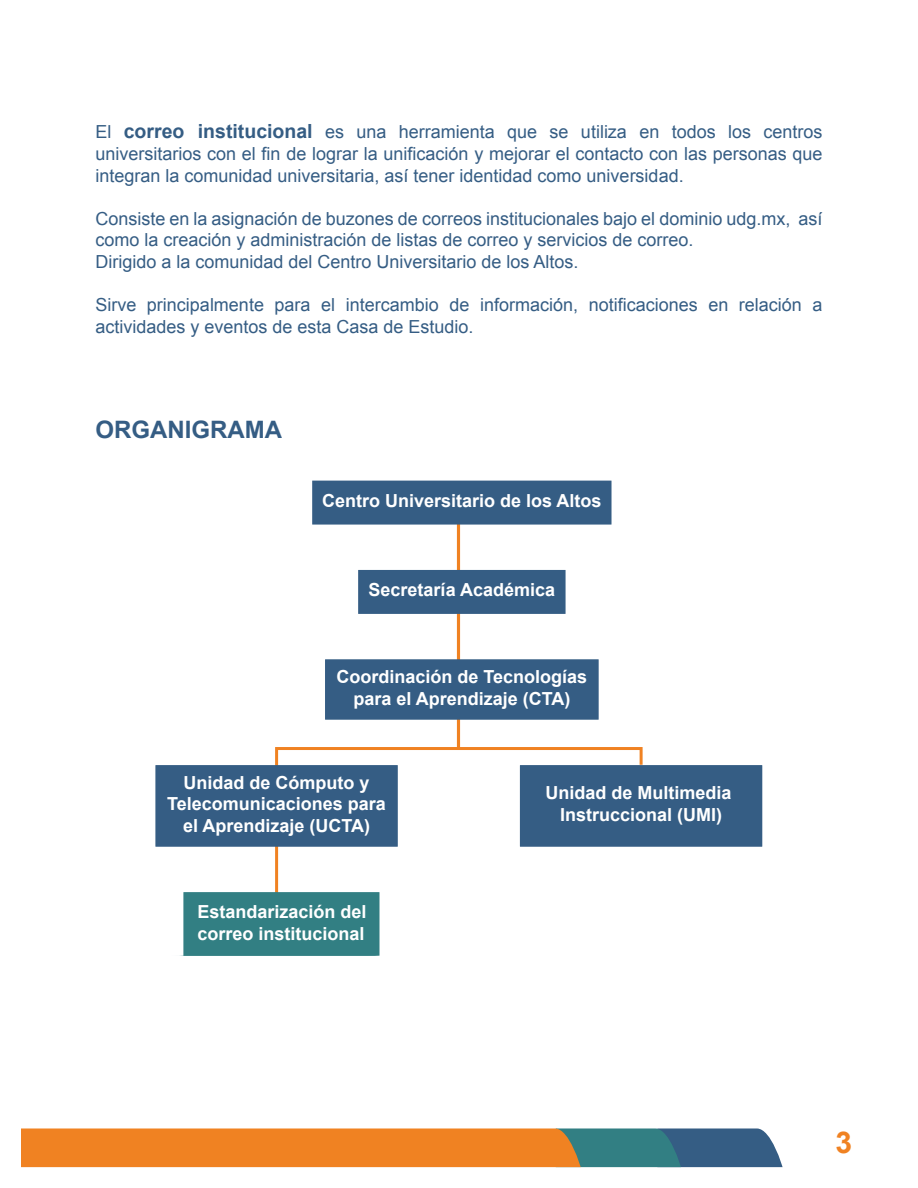
<style>
.page{position:relative;width:918px;height:1188px;background:#fff}
.page>*{position:absolute;margin:0;border:0;box-sizing:border-box;transform-origin:0 0}
.t1{font:700 30px "Arial";color:#f08222}
.t2{font:700 24px "Arial";color:#355d84}
.t3{font:18px/21.6px "Arial";color:#355d84}
.t4{font:700 18px/21.6px "Arial";color:#fff;text-align:center}
.s1{font-weight:700;font-size:19.5px}
</style>
<div class="page">
<svg style="left:21px;top:1128px;width:762px;height:39px;background:#be7f40"></svg>
<hr style="left:457px;top:524px;width:3px;height:225px;background:#f08222">
<div style="left:312px;top:481px;width:300px;height:44px;background:#355d84"></div>
<div style="left:358px;top:570px;width:208px;height:44px;background:#355d84"></div>
<div style="left:325px;top:659px;width:274px;height:61px;background:#355d84"></div>
<div style="left:520px;top:765px;width:242px;height:82px;background:#355d84"></div>
<svg style="left:275px;top:746px;width:369px;height:146px"></svg>
<div style="left:179px;top:892px;width:201px;height:64px;background:#327f83"></div>
<div style="left:155px;top:765px;width:243px;height:82px;background:#355d84"></div>
<p class="t3" style="left:95px;top:122px;width:729px;text-align:justify">El <span class="s1">correo institucional</span> es una herramienta que se utiliza en todos los centros universitarios con el fin de lograr la unificación y mejorar el contacto con las personas que integran la comunidad universitaria, así tener identidad como universidad.</p>
<p class="t3" style="left:95px;top:208px;width:729px">Consiste en la asignación de buzones de correos institucionales bajo el dominio udg.mx, así como la creación y administración de listas de correo y servicios de correo.<br>Dirigido a la comunidad del Centro Universitario de los Altos.</p>
<p class="t3" style="left:95px;top:294px;width:729px">Sirve principalmente para el intercambio de información, notificaciones en relación a actividades y eventos de esta Casa de Estudio.</p>
<h2 class="t2" style="left:95px;top:414px;width:188px">ORGANIGRAMA</h2>
<p class="t4" style="left:322px;top:490px;width:281px">Centro Universitario de los Altos</p>
<p class="t4" style="left:369px;top:580px;width:188px">Secretaría Académica</p>
<p class="t4" style="left:337px;top:667px;width:252px">Coordinación de Tecnologías para el Aprendizaje (CTA)</p>
<p class="t4" style="left:167px;top:772px;width:220px">Unidad de Cómputo y<br>Telecomunicaciones para el Aprendizaje (UCTA)</p>
<p class="t4" style="left:198px;top:902px;width:171px;text-align:left">Estandarización del correo institucional</p>
<p class="t4" style="left:546px;top:783px;width:188px">Unidad de Multimedia<br>Instruccional (UMI)</p>
<h1 class="t1" style="left:836px;top:1122px;width:18px">3</h1>
</div>
